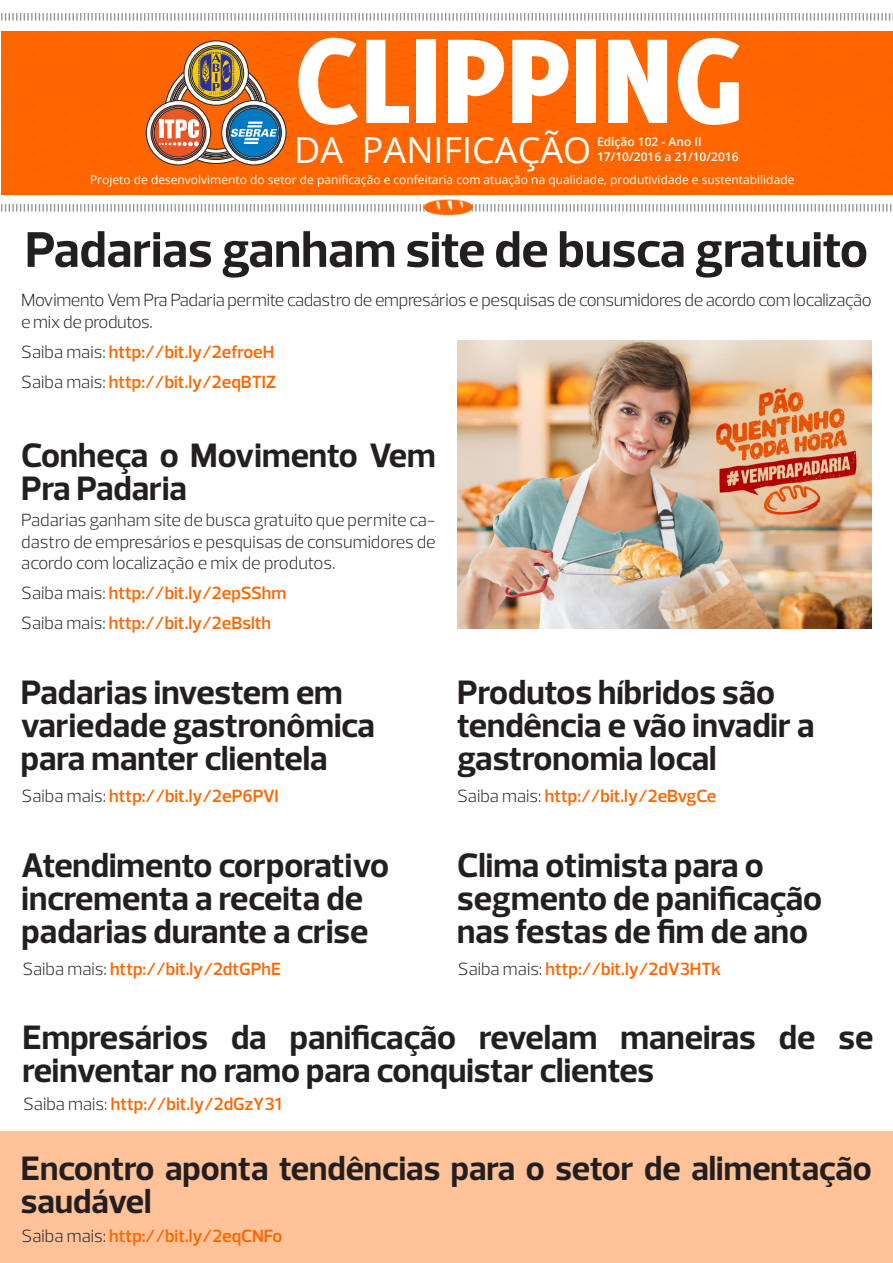
<style>
.page{position:relative;width:893px;height:1263px;background:#fff}
.page>*{position:absolute;margin:0;border:0;box-sizing:border-box;transform-origin:0 0}
.t1{font:800 132px "Delicious";color:#fff}
.t2{font:700 51px "Prelo";color:#231f20}
.t3{font:36px "Open Sans";color:#fff}
.t4{font:700 34.5px/33px "Prelo";color:#231f20}
.t5{font:600 18px "Prelo";color:#f60}
.t6{font:300 18px/21.6px "Prelo";letter-spacing:-.02em;color:#231f20}
.t7{font:12px "Open Sans";color:#fff}
.t8{font:600 12px/15px "Open Sans";color:#fff}
.s1{font-weight:300;color:#231f20}
</style>
<div class="page">
<div style="left:638px;top:165px;width:255px;height:22px;background:#f60"></div>
<svg style="left:638px;top:185px;width:44px;height:9px"></svg>
<div style="left:1px;top:187px;width:637px;height:7px;background:#f60"></div>
<div style="left:1px;top:165px;width:637px;height:22px;background:#f60"></div>
<div style="left:213px;top:185px;width:213px;height:9px;background:#f60"></div>
<svg style="left:1px;top:204px;width:420px;height:8px"></svg>
<svg style="left:475px;top:204px;width:417px;height:8px"></svg>
<img style="left:423px;top:199px;width:51px;height:17px">
<svg style="left:1px;top:31px;width:892px;height:134px;background:#f4690c"></svg>
<svg style="left:1px;top:13px;width:892px;height:8px"></svg>
<div style="left:0;top:1131px;width:893px;height:132px;background:#ffc299"></div>
<img style="left:457px;top:340px;width:415px;height:288px">
<h1 class="t1" style="left:294px;top:3px;width:450px">CLIPPING</h1>
<p class="t3" style="left:294px;top:125px;width:299px">DA PANIFICAÇÃO</p>
<p class="t7" style="left:90px;top:172px;width:706px">Projeto de desenvolvimento do setor de panificação e confeitaria com atuação na qualidade, produtividade e sustentabilidade</p>
<p class="t8" style="left:597px;top:134px;width:143px">Edição 102 - Ano II<br>17/10/2016 a 21/10/2016</p>
<p class="t2" style="left:25px;top:218px;width:844px">Padarias ganham site de busca gratuito</p>
<p class="t6" style="left:21px;top:290px;width:852px">Movimento Vem Pra Padaria permite cadastro de empresários e pesquisas de consumidores de acordo com localização e mix de produtos.</p>
<p class="t5" style="left:21px;top:341px;width:255px"><span class="s1">Saiba mais:</span> http://bit.ly/2efroeH</p>
<p class="t5" style="left:21px;top:371px;width:257px"><span class="s1">Saiba mais:</span> http://bit.ly/2eqBTIZ</p>
<p class="t4" style="left:21px;top:439px;width:416px">Conheça o Movimento Vem<br>Pra Padaria</p>
<p class="t6" style="left:21px;top:509px;width:416px;text-align:justify">Padarias ganham site de busca gratuito que permite ca&shy;dastro de empresários e pesquisas de consumidores de acordo com localização e mix de produtos.</p>
<p class="t5" style="left:21px;top:582px;width:267px"><span class="s1">Saiba mais:</span> http://bit.ly/2epSShm</p>
<p class="t5" style="left:21px;top:612px;width:251px"><span class="s1">Saiba mais:</span> http://bit.ly/2eBslth</p>
<p class="t4" style="left:21px;top:676px;width:356px">Padarias investem em variedade gastronômica para manter clientela</p>
<p class="t5" style="left:22px;top:785px;width:258px"><span class="s1">Saiba mais:</span> http://bit.ly/2eP6PVI</p>
<p class="t4" style="left:22px;top:849px;width:369px">Atendimento corporativo incrementa a receita de padarias durante a crise</p>
<p class="t5" style="left:22px;top:958px;width:260px"><span class="s1">Saiba mais:</span> http://bit.ly/2dtGPhE</p>
<p class="t4" style="left:457px;top:676px;width:359px">Produtos híbridos são tendência e vão invadir a gastronomia local</p>
<p class="t5" style="left:457px;top:785px;width:261px"><span class="s1">Saiba mais:</span> http://bit.ly/2eBvgCe</p>
<p class="t4" style="left:457px;top:849px;width:367px">Clima otimista para o segmento de panificação nas festas de fim de ano</p>
<p class="t5" style="left:458px;top:958px;width:265px"><span class="s1">Saiba mais:</span> http://bit.ly/2dV3HTk</p>
<p class="t4" style="left:22px;top:1021px;width:852px">Empresários da panificação revelam maneiras de se reinventar no ramo para conquistar clientes</p>
<p class="t5" style="left:23px;top:1093px;width:260px"><span class="s1">Saiba mais:</span> http://bit.ly/2dGzY31</p>
<p class="t4" style="left:21px;top:1152px;width:852px">Encontro aponta tendências para o setor de alimentação saudável</p>
<p class="t5" style="left:22px;top:1224px;width:262px"><span class="s1">Saiba mais:</span> http://bit.ly/2eqCNFo</p>
</div>
